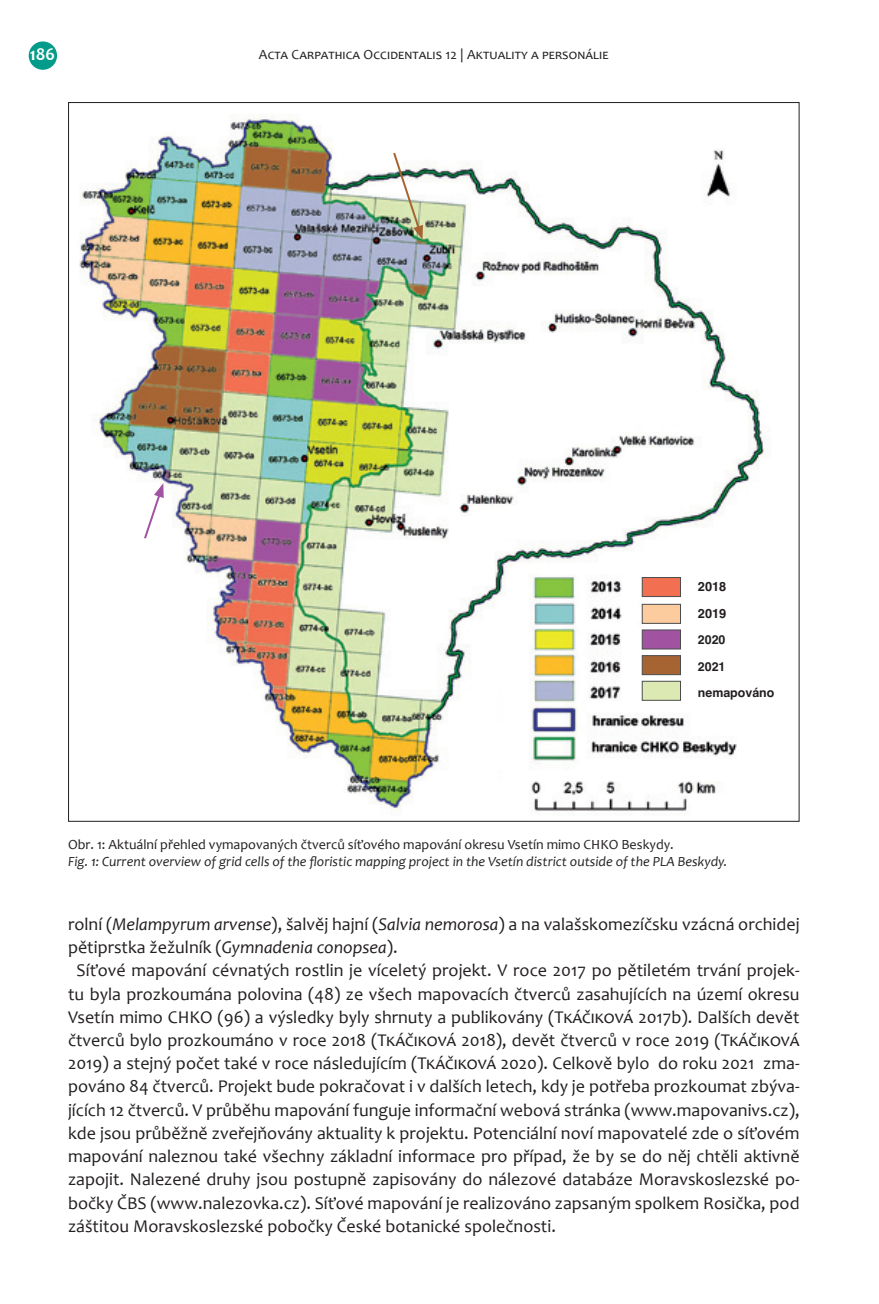
<style>
.page{position:relative;width:879px;height:1304px;background:#fff}
.page>*{position:absolute;margin:0;border:0;box-sizing:border-box;transform-origin:0 0}
.t1{font:18px "Candara";color:#231f20}
.t2{font:700 18px "Candara";color:#fff}
.t3{font:14px "Candara";color:#231f20}
.t4{font:italic 14px "Candara";color:#231f20}
.t5{font:700 12.8px "Helvetica";color:#231f20}
.t6{font:700 12.4px/25.8px "Helvetica";color:#231f20}
.s1{font-style:italic}
</style>
<div class="page">
<div style="left:29px;top:41px;width:28px;height:29px;background:#039c8b;border-radius:50%"></div>
<img style="left:79px;top:114px;width:689px;height:698px">
<div style="left:642px;top:577px;width:39px;height:20px;background:#f36f51;border:1px solid #4b4c4d"></div>
<div style="left:642px;top:630px;width:39px;height:19px;background:#a153a1;border:1px solid #4b4c4d"></div>
<div style="left:642px;top:604px;width:39px;height:20px;background:#fccc9f;border:1px solid #4b4c4d"></div>
<div style="left:642px;top:655px;width:39px;height:20px;background:#a76433;border:1px solid #4b4c4d"></div>
<svg style="left:142px;top:483px;width:22px;height:58px"></svg>
<div style="left:642px;top:681px;width:39px;height:20px;background:#dce9b2;border:1px solid #4b4c4d"></div>
<img style="left:391px;top:151px;width:32px;height:89px">
<p class="t2" style="left:30px;top:43px;width:27px">186</p>
<p class="t3" style="left:259px;top:46px;width:351px">Acta Carpathica Occidentalis 12 | Aktuality a personálie</p>
<p class="t5" style="left:698px;top:576px;width:30px">2018</p>
<p class="t5" style="left:698px;top:603px;width:30px">2019</p>
<p class="t6" style="left:698px;top:626px;width:29px">2020</p>
<p class="t6" style="left:698px;top:654px;width:78px">2021 nemapováno</p>
<p class="t3" style="left:68px;top:836px;width:607px">Obr. 1: Aktuální přehled vymapovaných čtverců síťového mapování okresu Vsetín mimo CHKO Beskydy.</p>
<p class="t4" style="left:68px;top:852px;width:660px">Fig. 1: Current overview of grid cells of the floristic mapping project in the Vsetín district outside of the PLA Beskydy.</p>
<p class="t1" style="left:68px;top:913px;width:733px">rolní (<span class="s1">Melampyrum arvense</span>), šalvěj hajní (<span class="s1">Salvia nemorosa</span>) a na valašskomezíčsku vzácná orchidej</p>
<p class="t1" style="left:68px;top:936px;width:331px">pětiprstka žežulník (<span class="s1">Gymnadenia conopsea</span>).</p>
<p class="t1" style="left:77px;top:959px;width:724px">Síťové mapování cévnatých rostlin je víceletý projekt. V roce 2017 po pětiletém trvání projek-</p>
<p class="t1" style="left:68px;top:982px;width:733px">tu byla prozkoumána polovina (48) ze všech mapovacích čtverců zasahujících na území okresu</p>
<p class="t1" style="left:68px;top:1006px;width:733px">Vsetín mimo CHKO (96) a výsledky byly shrnuty a publikovány (Tkáčiková 2017b). Dalších devět</p>
<p class="t1" style="left:68px;top:1029px;width:732px">čtverců bylo prozkoumáno v roce 2018 (Tkáčiková 2018), devět čtverců v roce 2019 (Tkáčiková</p>
<p class="t1" style="left:68px;top:1052px;width:733px">2019) a stejný počet také v roce následujícím (Tkáčiková 2020). Celkově bylo do roku 2021 zma-</p>
<p class="t1" style="left:68px;top:1075px;width:733px">pováno 84 čtverců. Projekt bude pokračovat i v dalších letech, kdy je potřeba prozkoumat zbýva-</p>
<p class="t1" style="left:68px;top:1099px;width:733px">jících 12 čtverců. V průběhu mapování funguje informační webová stránka (www.mapovanivs.cz),</p>
<p class="t1" style="left:68px;top:1122px;width:733px">kde jsou průběžně zveřejňovány aktuality k projektu. Potenciální noví mapovatelé zde o síťovém</p>
<p class="t1" style="left:68px;top:1145px;width:733px">mapování naleznou také všechny základní informace pro případ, že by se do něj chtěli aktivně</p>
<p class="t1" style="left:68px;top:1168px;width:733px">zapojit. Nalezené druhy jsou postupně zapisovány do nálezové databáze Moravskoslezské po-</p>
<p class="t1" style="left:68px;top:1191px;width:733px">bočky ČBS (www.nalezovka.cz). Síťové mapování je realizováno zapsaným spolkem Rosička, pod</p>
<p class="t1" style="left:68px;top:1215px;width:489px">záštitou Moravskoslezské pobočky České botanické společnosti.</p>
</div>
